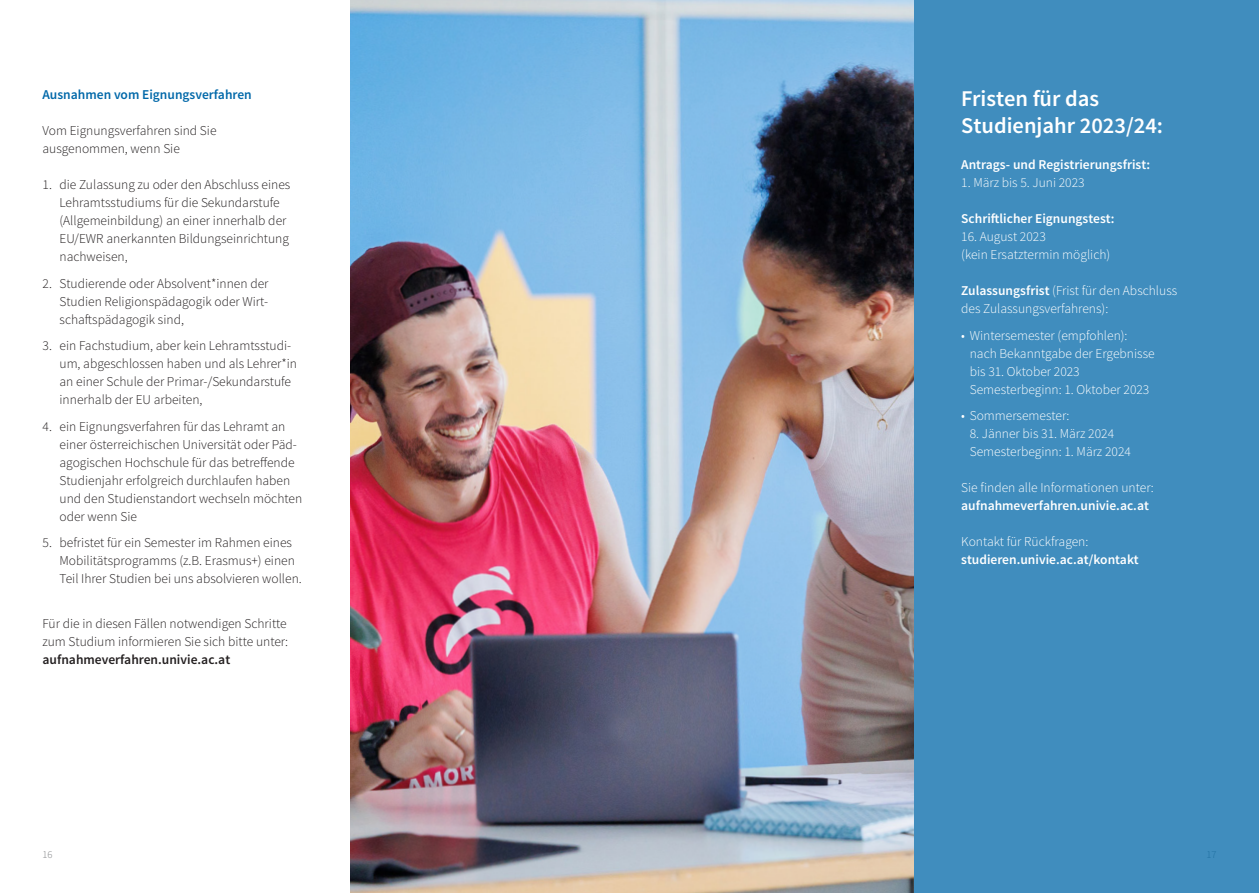
<style>
.page{position:relative;width:1259px;height:893px;background:#fff}
.page>*{position:absolute;margin:0;border:0;box-sizing:border-box;transform-origin:0 0}
.t1{font:600 22.5px/27px "Source Sans Pro";color:#fff}
.t2{font:300 13.5px/18px "Source Sans Pro";color:#231f20}
.t3{font:300 13.5px/18px "Source Sans Pro";color:#fff}
.t4{font:600 13.5px "Source Sans Pro";color:#fff}
.t5{font:600 13.5px "Source Sans Pro";color:#231f20}
.t6{font:600 13.5px "Source Sans Pro";color:#0068a9}
.t7{font:300 10.5px "Source Sans Pro";color:#808285}
.s1{font-weight:600}
</style>
<div class="page">
<div style="left:913px;top:0;width:346px;height:893px;background:#408dbe"></div>
<img style="left:350px;top:0;width:563px;height:893px">
<p class="t6" style="left:43px;top:86px;width:211px">Ausnahmen vom Eignungsverfahren</p>
<p class="t2" style="left:43px;top:122px;width:175px">Vom Eignungsverfahren sind Sie ausgenommen, wenn Sie</p>
<p class="t2" style="left:60px;top:176px;width:232px;text-indent:-17px">1. die Zulassung zu oder den Abschluss eines Lehramtsstudiums für die Sekundarstufe (Allgemeinbildung) an einer innerhalb der EU/EWR anerkannten Bildungseinrichtung nachweisen,</p>
<p class="t2" style="left:60px;top:275px;width:210px;text-align:justify;text-indent:-17px">2. Studierende oder Absolvent*innen der Studien Religionspädagogik oder Wirt&shy;schaftspädagogik sind,</p>
<p class="t2" style="left:60px;top:337px;width:239px;text-indent:-17px">3. ein Fachstudium, aber kein Lehramtsstudi&shy;um, abgeschlossen haben und als Lehrer*in an einer Schule der Primar-/Sekundarstufe innerhalb der EU arbeiten,</p>
<p class="t2" style="left:60px;top:417px;width:244px;text-indent:-17px">4. ein Eignungsverfahren für das Lehramt an einer österreichischen Universität oder Päd&shy;agogischen Hochschule für das betreffende Studienjahr erfolgreich durchlaufen haben und den Studienstandort wechseln möchten oder wenn Sie</p>
<p class="t2" style="left:60px;top:534px;width:244px;text-indent:-17px">5. befristet für ein Semester im Rahmen eines<br>Mobilitätsprogramms (z.B. Erasmus+) einen<br>Teil Ihrer Studien bei uns absolvieren wollen.</p>
<p class="t2" style="left:43px;top:614px;width:247px">Für die in diesen Fällen notwendigen Schritte zum Studium informieren Sie sich bitte unter:</p>
<p class="t5" style="left:43px;top:651px;width:189px">aufnahmeverfahren.univie.ac.at</p>
<p class="t7" style="left:43px;top:848px;width:12px">16</p>
<h1 class="t1" style="left:961px;top:86px;width:203px">Fristen für das<br>Studienjahr 2023/24:</h1>
<p class="t4" style="left:961px;top:156px;width:190px">Antrags- und Registrierungsfrist:</p>
<p class="t3" style="left:961px;top:174px;width:125px">1. März bis 5. Juni 2023</p>
<p class="t4" style="left:961px;top:210px;width:155px">Schriftlicher Eignungstest:</p>
<p class="t3" style="left:961px;top:228px;width:151px">16. August 2023<br>(kein Ersatztermin möglich)</p>
<p class="t3" style="left:961px;top:282px;width:217px"><span class="s1">Zulassungsfrist</span> (Frist für den Abschluss des Zulassungsverfahrens):</p>
<p class="t3" style="left:969px;top:326px;width:186px;text-indent:-9px">• Wintersemester (empfohlen): nach Bekanntgabe der Ergebnisse bis 31. Oktober 2023<br>Semesterbeginn: 1. Oktober 2023</p>
<p class="t3" style="left:961px;top:407px;width:110px">• Sommersemester:</p>
<p class="t3" style="left:969px;top:425px;width:163px">8. Jänner bis 31. März 2024<br>Semesterbeginn: 1. März 2024</p>
<p class="t3" style="left:961px;top:479px;width:194px">Sie finden alle Informationen unter:</p>
<p class="t4" style="left:961px;top:497px;width:189px">aufnahmeverfahren.univie.ac.at</p>
<p class="t3" style="left:961px;top:533px;width:129px">Kontakt für Rückfragen:</p>
<p class="t4" style="left:961px;top:551px;width:179px">studieren.univie.ac.at/kontakt</p>
</div>
